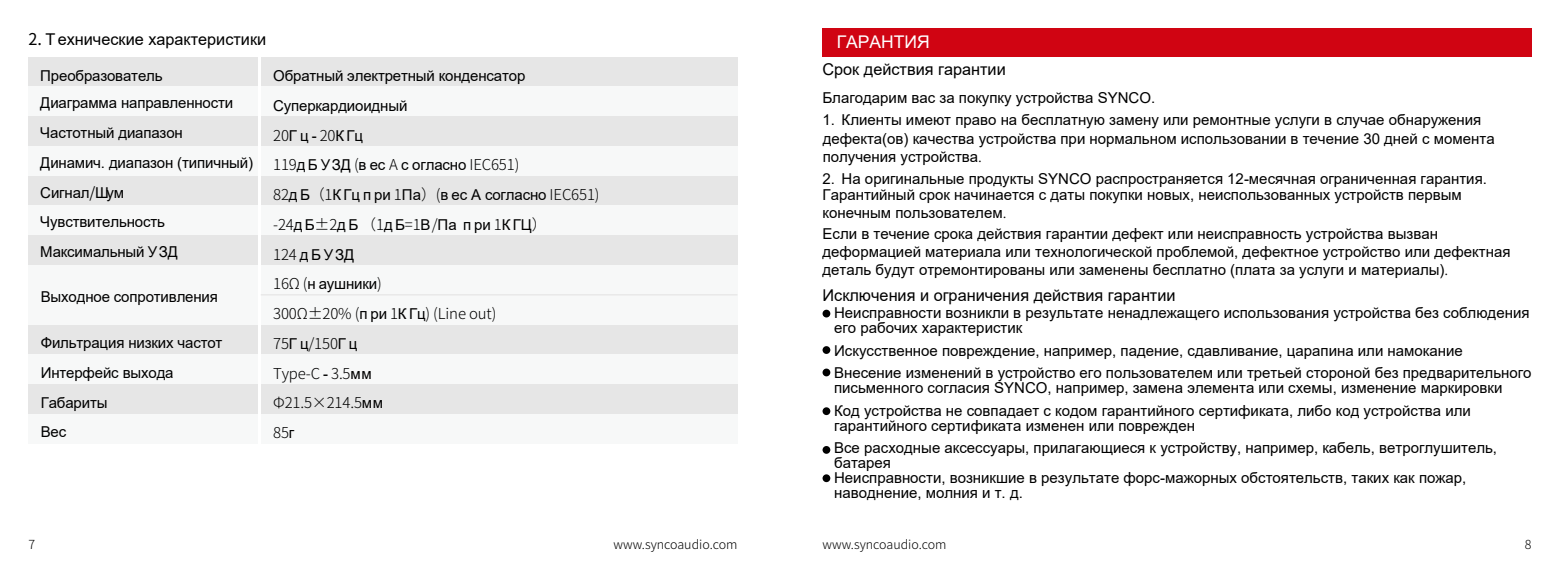
<style>
.page{position:relative;width:1560px;height:567px;background:#fff}
.page>*{position:absolute;margin:0;border:0;box-sizing:border-box;transform-origin:0 0}
.t1{font:17.5px "Arial";color:#fff}
.t2{font:16.25px "Arial";color:#000}
.t3{font:15px/29.8px "Arial";color:#000}
.t4{font:300 15px/29.8px "Source Han Sans";letter-spacing:-.01em;color:#000}
.t5{font:300 12.5px "Source Han Sans";color:#000}
.s1{font-family:"Source Han Sans"}
.s2{font-family:"Source Han Sans";font-weight:300}
.s3{font-family:"Arial";font-weight:400}
</style>
<div class="page">
<div style="left:822px;top:28px;width:709px;height:29px;background:#d00412"></div>
<div style="left:822px;top:310px;width:8px;height:7px;background:#000;border-radius:50%"></div>
<div style="left:822px;top:346px;width:8px;height:8px;background:#000;border-radius:50%"></div>
<div style="left:822px;top:369px;width:8px;height:7px;background:#000;border-radius:50%"></div>
<div style="left:822px;top:407px;width:8px;height:8px;background:#000;border-radius:50%"></div>
<div style="left:822px;top:446px;width:8px;height:8px;background:#000;border-radius:50%"></div>
<div style="left:822px;top:474px;width:8px;height:8px;background:#000;border-radius:50%"></div>
<div style="left:28px;top:57px;width:230px;height:29px;background:#e6e6e6"></div>
<div style="left:28px;top:116px;width:230px;height:30px;background:#e6e6e6"></div>
<div style="left:28px;top:176px;width:230px;height:30px;background:#e6e6e6"></div>
<div style="left:28px;top:235px;width:230px;height:30px;background:#e6e6e6"></div>
<div style="left:28px;top:325px;width:230px;height:29px;background:#e6e6e6"></div>
<div style="left:28px;top:384px;width:230px;height:30px;background:#e6e6e6"></div>
<div style="left:28px;top:86px;width:230px;height:30px;background:#f7f8f8"></div>
<div style="left:28px;top:146px;width:230px;height:30px;background:#f7f8f8"></div>
<div style="left:28px;top:206px;width:230px;height:29px;background:#f7f8f8"></div>
<div style="left:28px;top:265px;width:230px;height:30px;background:#f7f8f8"></div>
<div style="left:28px;top:295px;width:230px;height:30px;background:#f7f8f8"></div>
<div style="left:28px;top:354px;width:230px;height:30px;background:#f7f8f8"></div>
<div style="left:28px;top:414px;width:230px;height:30px;background:#f7f8f8"></div>
<div style="left:261px;top:57px;width:476px;height:29px;background:#e6e6e6"></div>
<div style="left:261px;top:116px;width:476px;height:30px;background:#e6e6e6"></div>
<div style="left:261px;top:176px;width:476px;height:30px;background:#e6e6e6"></div>
<div style="left:261px;top:235px;width:476px;height:30px;background:#e6e6e6"></div>
<div style="left:261px;top:325px;width:476px;height:29px;background:#e6e6e6"></div>
<div style="left:261px;top:384px;width:476px;height:30px;background:#e6e6e6"></div>
<div style="left:261px;top:86px;width:476px;height:30px;background:#f7f8f8"></div>
<div style="left:261px;top:146px;width:476px;height:30px;background:#f7f8f8"></div>
<div style="left:261px;top:206px;width:476px;height:29px;background:#f7f8f8"></div>
<div style="left:261px;top:265px;width:476px;height:30px;background:#f7f8f8"></div>
<div style="left:261px;top:295px;width:476px;height:30px;background:#f7f8f8"></div>
<div style="left:261px;top:354px;width:476px;height:30px;background:#f7f8f8"></div>
<div style="left:261px;top:414px;width:476px;height:30px;background:#f7f8f8"></div>
<hr style="left:261px;top:294px;width:476px;height:1px;background:#e6e6e6">
<p class="t2" style="left:28px;top:28px;width:239px"><span class="s1">2.</span> Т ехнические характеристики</p>
<p class="t3" style="left:40px;top:62px;width:194px;line-height:27.5px">Преобразователь<br>Диаграмма направленности</p>
<p class="t3" style="left:40px;top:118px;width:214px">Частотный диапазон<br>Динамич. диапазон (типичный)<br>Сигнал<span class="s1">/</span>Шум<br>Чувствительность<br>Максимальный УЗД</p>
<p class="t3" style="left:41px;top:282px;width:179px">Выходное сопротивления</p>
<p class="t3" style="left:41px;top:328px;width:183px">Фильтрация низких частот<br>Интерфейс выхода<br>Габариты<br>Вес</p>
<p class="t3" style="left:273px;top:61px;width:328px">Обратный электретный конденсатор<br>Суперкардиоидный<br><span class="s2">20</span>Г ц - <span class="s2">20</span>К Гц<br><span class="s2">119</span>д Б УЗД <span class="s2">(</span>в ес <span class="s2">A</span> с огласно <span class="s2">IEC651)<br>82</span>д Б<span class="s2">（1</span>К Гц п ри <span class="s2">1</span>Па<span class="s2">）(</span>в ес A согласно <span class="s2">IEC651) -24</span>д Б<span class="s2">±2</span>д Б <span class="s2">（1</span>д Б<span class="s2">=1</span>В<span class="s2">/</span>Па п ри <span class="s2">1</span>К ГЦ<span class="s2">）<br>124</span> дБ УЗД<br><span class="s2">16Ω (</span>н аушники<span class="s2">)</span></p>
<p class="t4" style="left:273px;top:299px;width:225px">300Ω±20% (<span class="s3">п ри</span> 1<span class="s3">К Гц</span>) (Line out)<br>75<span class="s3">Г ц</span>/150<span class="s3">Г ц<br></span>Type-C <span class="s3">-</span> 3.5<span class="s3">мм<br></span>Φ21.5×214.5<span class="s3">мм<br></span>85<span class="s3">г</span></p>
<p class="t1" style="left:836px;top:30px;width:95px">ГАРАНТИЯ</p>
<p class="t2" style="left:822px;top:58px;width:185px">Срок действия гарантии</p>
<p class="t3" style="left:822px;top:82px;width:334px">Благодарим вас за покупку устройства SYNCO.</p>
<p class="t3" style="left:822px;top:110px;width:673px;line-height:18.5px">1. Клиенты имеют право на бесплатную замену или ремонтные услуги в случае обнаружения дефекта(ов) качества устройства при нормальном использовании в течение 30 дней с момента получения устройства<span class="s2">.</span></p>
<p class="t3" style="left:822px;top:170px;width:666px;line-height:16px">2. На оригинальные продукты SYNCO распространяется 12-месячная ограниченная гарантия.<br>Гарантийный срок начинается с даты покупки новых, неиспользованных устройств первым</p>
<p class="t3" style="left:822px;top:202px;width:617px;line-height:21.2px">конечным пользователем<span class="s2">.<br></span>Если в течение срока действия гарантии дефект или неисправность устройства вызван</p>
<p class="t3" style="left:822px;top:243px;width:689px;line-height:18px">деформацией материала или технологической проблемой, дефектное устройство или дефектная деталь будут отремонтированы или заменены бесплатно (плата за услуги и материалы)<span class="s2">.</span></p>
<p class="t2" style="left:822px;top:284px;width:354px">Исключения и ограничения действия гарантии</p>
<p class="t3" style="left:834px;top:305px;width:696px;line-height:15px">Неисправности возникли в результате ненадлежащего использования устройства без соблюдения его рабочих характеристик</p>
<p class="t3" style="left:834px;top:339px;width:699px;line-height:22.5px">Искусственное повреждение, например, падение, сдавливание, царапина или намокание<br>Внесение изменений в устройство его пользователем или третьей стороной без предварительного</p>
<p class="t3" style="left:834px;top:377px;width:669px;line-height:22.5px">письменного согласия SYNCO, например, замена элемента или схемы, изменение маркировки<br>Код устройства не совпадает с кодом гарантийного сертификата, либо код устройства или</p>
<p class="t3" style="left:834px;top:414px;width:664px;line-height:22.5px">гарантийного сертификата изменен или поврежден<br>Все расходные аксессуары, прилагающиеся к устройству, например, кабель, ветроглушитель,</p>
<p class="t3" style="left:834px;top:455px;width:633px;line-height:15px">батарея<br>Неисправности, возникшие в результате форс-мажорных обстоятельств, таких как пожар, наводнение, молния и т. д.</p>
<p class="t5" style="left:28px;top:537px;width:8px">7</p>
<p class="t5" style="left:613px;top:537px;width:125px">www.syncoaudio.com</p>
<p class="t5" style="left:822px;top:537px;width:125px">www.syncoaudio.com</p>
<p class="t5" style="left:1524px;top:537px;width:8px">8</p>
</div>
